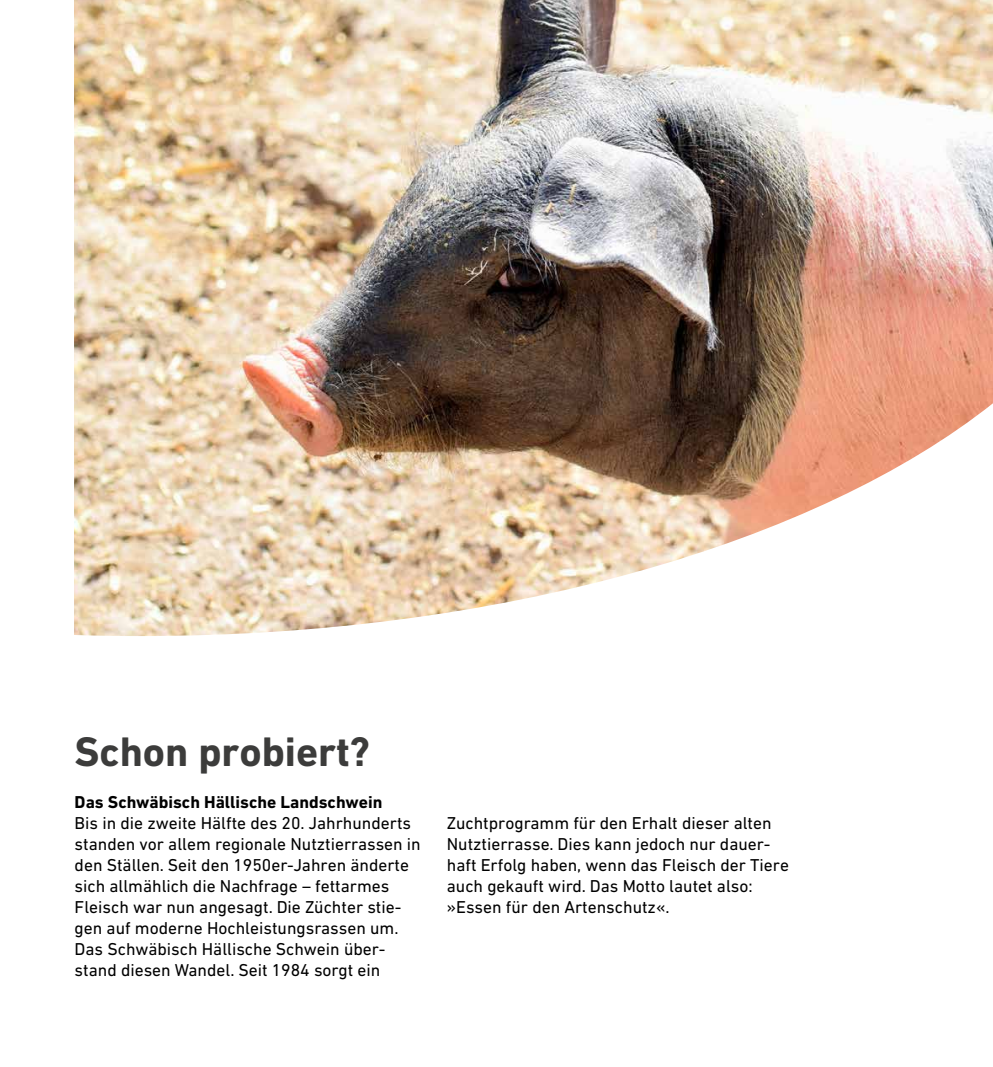
<style>
.page{position:relative;width:993px;height:1067px;background:#fff}
.page>*{position:absolute;margin:0;border:0;box-sizing:border-box;transform-origin:0 0}
.Überschrift_groß_24p{font:700 42px "DIN Next W1 G";color:#3c3c3b}
.DinText_schwarz{font:17.5px/21px "DIN Next W1 G";color:#000}
.Überschrift_10pt_sch{font:700 17.5px "DIN Next W1 G";color:#000}
</style>
<div class="page">
<img style="left:74px;top:0;width:918px;height:636px">
<p class="Überschrift_groß_24p" style="left:74px;top:727px;width:297px">Schon probiert?</p>
<p class="Überschrift_10pt_sch" style="left:75px;top:791px;width:309px">Das Schwäbisch Hällische Landschwein</p>
<p class="DinText_schwarz" style="left:75px;top:812px;width:347px">Bis in die zweite Hälfte des 20. Jahrhunderts standen vor allem regionale Nutztierrassen in den Ställen. Seit den 1950er-Jahren änderte sich allmählich die Nachfrage – fettarmes Fleisch war nun angesagt. Die Züchter stie&shy;gen auf moderne Hochleistungsrassen um.</p>
<p class="DinText_schwarz" style="left:75px;top:938px;width:312px">Das Schwäbisch Hällische Schwein über&shy;stand diesen Wandel. Seit 1984 sorgt ein</p>
<p class="DinText_schwarz" style="left:446px;top:812px;width:343px">Zuchtprogramm für den Erhalt dieser alten Nutztierrasse. Dies kann jedoch nur dauer&shy;haft Erfolg haben, wenn das Fleisch der Tiere auch gekauft wird. Das Motto lautet also: »Essen für den Artenschutz«.</p>
</div>
